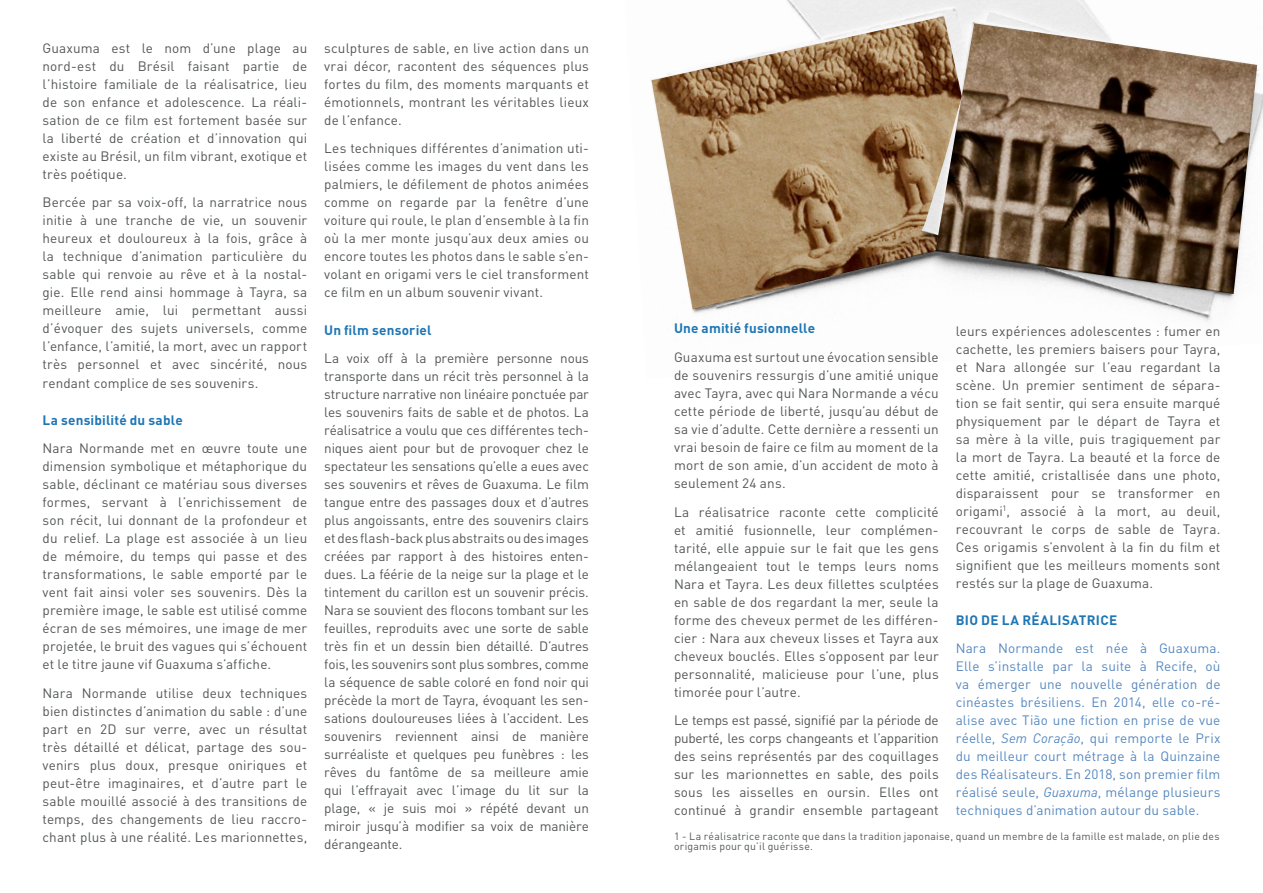
<style>
.page{position:relative;width:1263px;height:893px;background:#fff}
.page>*{position:absolute;margin:0;border:0;box-sizing:border-box;transform-origin:0 0}
.txt_courant{font:13.5px/18px "DIN Pro";letter-spacing:.01em;color:#535557;text-align:justify}
.txt_courant-2{font:13.5px/18px "DIN Pro";letter-spacing:.01em;color:#5688c0;text-align:justify}
.tittitre{font:700 13.5px "DIN Pro";letter-spacing:.015em;color:#1e76b5}
.définition{font:10.5px/10.5px "DIN Pro";letter-spacing:.02em;color:#535557}
.s1{font-family:"DIN";font-style:italic}
</style>
<div class="page">
<img style="left:693px;top:0;width:570px;height:322px">
<img style="left:962px;top:23px;width:295px;height:271px">
<img style="left:651px;top:16px;width:311px;height:294px">
<p class="txt_courant" style="left:43px;top:38px;width:266px">Guaxuma est le nom d’une plage au nord-est du Brésil faisant partie de l’histoire familiale de la réalisatrice, lieu de son enfance et adolescence. La réali&shy;sation de ce film est fortement basée sur la liberté de création et d’innovation qui existe au Brésil, un film vibrant, exotique et très poétique.</p>
<p class="txt_courant" style="left:43px;top:193px;width:266px">Bercée par sa voix-off, la narratrice nous initie à une tranche de vie, un souvenir heureux et douloureux à la fois, grâce à la technique d’animation particulière du sable qui renvoie au rêve et à la nostal&shy;gie. Elle rend ainsi hommage à Tayra, sa meilleure amie, lui permettant aussi d’évoquer des sujets universels, comme l’enfance, l’amitié, la mort, avec un rapport très personnel et avec sincérité, nous rendant complice de ses souvenirs.</p>
<p class="tittitre" style="left:43px;top:411px;width:142px">La sensibilité du sable</p>
<p class="txt_courant" style="left:43px;top:439px;width:266px">Nara Normande met en œuvre toute une dimension symbolique et métaphorique du sable, déclinant ce matériau sous diverses formes, servant à l’enrichissement de son récit, lui donnant de la profondeur et du relief. La plage est associée à un lieu de mémoire, du temps qui passe et des transformations, le sable emporté par le vent fait ainsi voler ses souvenirs. Dès la première image, le sable est utilisé comme écran de ses mémoires, une image de mer projetée, le bruit des vagues qui s’échouent et le titre jaune vif Guaxuma s’affiche.</p>
<p class="txt_courant" style="left:43px;top:683px;width:266px">Nara Normande utilise deux techniques bien distinctes d’animation du sable : d’une part en 2D sur verre, avec un résultat très détaillé et délicat, partage des sou&shy;venirs plus doux, presque oniriques et peut-être imaginaires, et d’autre part le sable mouillé associé à des transitions de temps, des changements de lieu raccro&shy;chant plus à une réalité. Les marionnettes,</p>
<p class="txt_courant" style="left:324px;top:38px;width:266px">sculptures de sable, en live action dans un vrai décor, racontent des séquences plus fortes du film, des moments marquants et émotionnels, montrant les véritables lieux de l’enfance.</p>
<p class="txt_courant" style="left:324px;top:139px;width:266px">Les techniques différentes d’animation uti&shy;lisées comme les images du vent dans les palmiers, le défilement de photos animées comme on regarde par la fenêtre d’une voiture qui roule, le plan d’ensemble à la fin où la mer monte jusqu’aux deux amies ou encore toutes les photos dans le sable s’en&shy;volant en origami vers le ciel transforment ce film en un album souvenir vivant.</p>
<p class="tittitre" style="left:324px;top:321px;width:109px">Un film sensoriel</p>
<p class="txt_courant" style="left:324px;top:349px;width:266px">La voix off à la première personne nous transporte dans un récit très personnel à la structure narrative non linéaire ponctuée par les souvenirs faits de sable et de photos. La réalisatrice a voulu que ces différentes tech&shy;niques aient pour but de provoquer chez le spectateur les sensations qu’elle a eues avec ses souvenirs et rêves de Guaxuma. Le film tangue entre des passages doux et d’autres plus angoissants, entre des souvenirs clairs et des flash-back plus abstraits ou des images créées par rapport à des histoires enten&shy;dues. La féérie de la neige sur la plage et le tintement du carillon est un souvenir précis.<br>Nara se souvient des flocons tombant sur les feuilles, reproduits avec une sorte de sable très fin et un dessin bien détaillé. D’autres fois, les souvenirs sont plus sombres, comme la séquence de sable coloré en fond noir qui précède la mort de Tayra, évoquant les sen&shy;sations douloureuses liées à l’accident. Les souvenirs reviennent ainsi de manière surréaliste et quelques peu funèbres : les rêves du fantôme de sa meilleure amie qui l’effrayait avec l’image du lit sur la plage, « je suis moi » répété devant un miroir jusqu’à modifier sa voix de manière dérangeante.</p>
<p class="tittitre" style="left:674px;top:319px;width:143px">Une amitié fusionnelle</p>
<p class="txt_courant" style="left:674px;top:348px;width:266px">Guaxuma est surtout une évocation sensible de souvenirs ressurgis d’une amitié unique avec Tayra, avec qui Nara Normande a vécu cette période de liberté, jusqu’au début de sa vie d’adulte. Cette dernière a ressenti un vrai besoin de faire ce film au moment de la mort de son amie, d’un accident de moto à seulement 24 ans.</p>
<p class="txt_courant" style="left:674px;top:502px;width:266px">La réalisatrice raconte cette complicité et amitié fusionnelle, leur complémen&shy;tarité, elle appuie sur le fait que les gens mélangeaient tout le temps leurs noms Nara et Tayra. Les deux fillettes sculptées en sable de dos regardant la mer, seule la forme des cheveux permet de les différen&shy;cier : Nara aux cheveux lisses et Tayra aux cheveux bouclés. Elles s’opposent par leur personnalité, malicieuse pour l’une, plus timorée pour l’autre.</p>
<p class="txt_courant" style="left:674px;top:711px;width:266px">Le temps est passé, signifié par la période de puberté, les corps changeants et l’apparition des seins représentés par des coquillages sur les marionnettes en sable, des poils sous les aisselles en oursin. Elles ont continué à grandir ensemble partageant</p>
<p class="txt_courant" style="left:956px;top:321px;width:266px">leurs expériences adolescentes : fumer en cachette, les premiers baisers pour Tayra, et Nara allongée sur l’eau regardant la scène. Un premier sentiment de sépara&shy;tion se fait sentir, qui sera ensuite marqué physiquement par le départ de Tayra et sa mère à la ville, puis tragiquement par la mort de Tayra. La beauté et la force de cette amitié, cristallisée dans une photo, disparaissent pour se transformer en origami<sup>1</sup>, associé à la mort, au deuil, recouvrant le corps de sable de Tayra.<br>Ces origamis s’envolent à la fin du film et signifient que les meilleurs moments sont restés sur la plage de Guaxuma.</p>
<p class="tittitre" style="left:956px;top:611px;width:163px">BIO DE LA RÉALISATRICE</p>
<p class="txt_courant-2" style="left:956px;top:639px;width:266px">Nara Normande est née à Guaxuma.<br>Elle s’installe par la suite à Recife, où va émerger une nouvelle génération de cinéastes brésiliens. En 2014, elle co-ré&shy;alise avec Tião une fiction en prise de vue réelle, <span class="s1">Sem Coração</span>, qui remporte le Prix du meilleur court métrage à la Quinzaine des Réalisateurs. En 2018, son premier film réalisé seule, <span class="s1">Guaxuma</span>, mélange plusieurs techniques d’animation autour du sable.</p>
<p class="définition" style="left:674px;top:830px;width:547px">1 - La réalisatrice raconte que dans la tradition japonaise, quand un membre de la famille est malade, on plie des origamis pour qu’il guérisse.</p>
</div>
